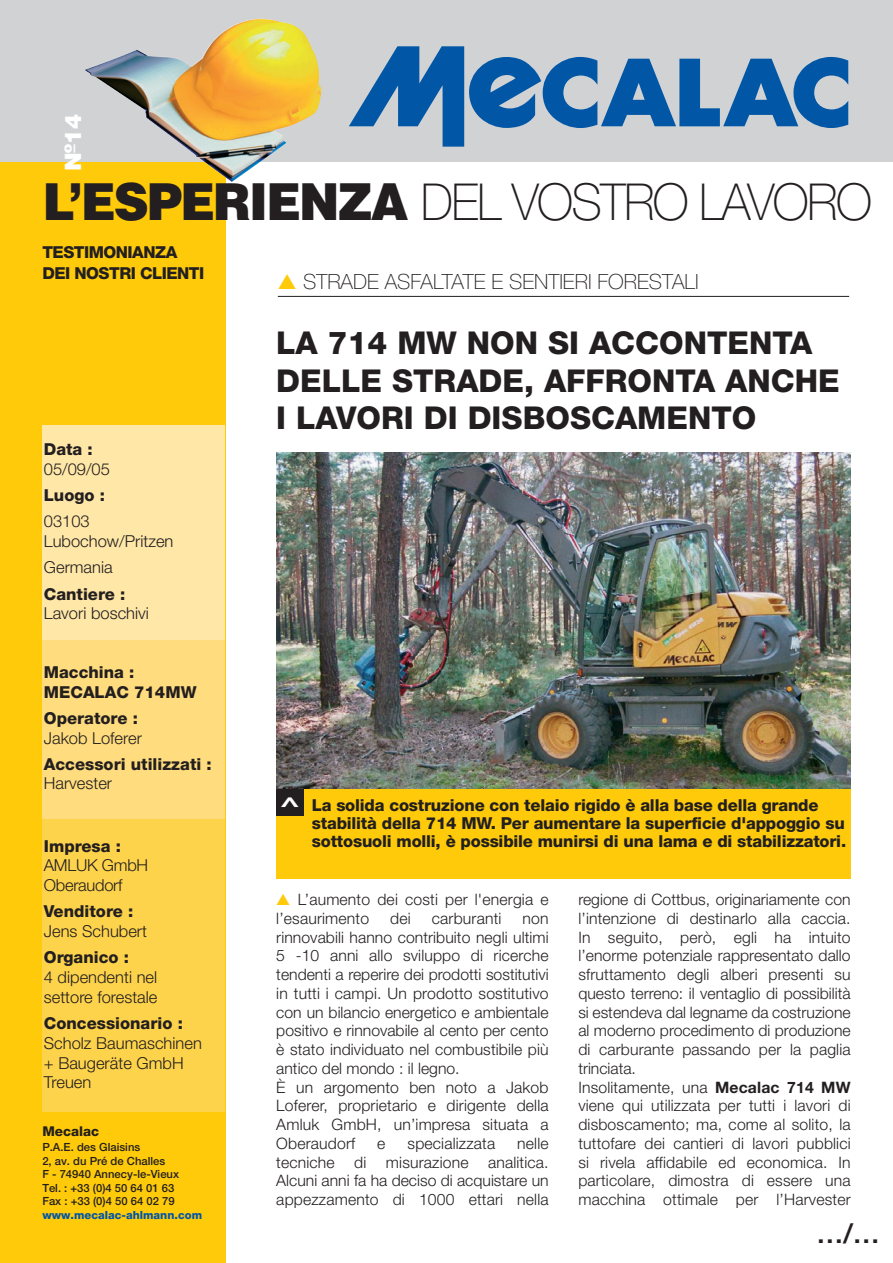
<style>
.page{position:relative;width:893px;height:1263px;background:#fff}
.page>*{position:absolute;margin:0;border:0;box-sizing:border-box;transform-origin:0 0}
.t1{font:100 51px "Helvetica Neue";letter-spacing:-.03em;color:#231f20;scale:.95 1}
.t2{font:800 31.5px/37.5px "Helvetica Neue";color:#231f20}
.t3{font:900 31.5px "Helvetica";color:#fff;scale:.6 1}
.t4{font:500 27px "Helvetica Neue";color:#231f20}
.t5{font:900 22.5px "Helvetica";color:#fff}
.t6{font:100 21px "Helvetica Neue";color:#231f20}
.t7{font:800 16.5px/18px "Helvetica Neue";letter-spacing:-.01em;color:#231f20}
.t8{font:300 16.5px/19.8px "Helvetica Neue";color:#231f20}
.t9{font:800 16.5px/21px "Helvetica Neue";letter-spacing:-.03em;color:#231f20}
.t10{font:300 15.75px/18.8px "Helvetica Neue";letter-spacing:.01em;color:#231f20}
.t11{font:800 13.5px "Helvetica Neue";color:#231f20}
.t12{font:500 11.25px/13.5px "Helvetica Neue";color:#231f20}
.t13{font:800 11.25px "Helvetica Neue";color:#0155a5}
.s1{font-family:"Helvetica";font-weight:900}
.s2{color:#feca0a}
.s3{font-weight:700}
</style>
<div class="page">
<div style="left:0;top:0;width:225px;height:1263px;background:#feca0a"></div>
<div style="left:0;top:0;width:892px;height:162px;background:#d1d2d4"></div>
<div style="left:42px;top:425px;width:183px;height:216px;background:#ffe7a7"></div>
<div style="left:42px;top:640px;width:183px;height:179px;background:#ffdc7e"></div>
<hr style="left:278px;top:296px;width:571px;height:1px;background:#231f20">
<div style="left:42px;top:819px;width:183px;height:293px;background:#fed34c"></div>
<img style="left:85px;top:18px;width:236px;height:164px">
<svg style="left:349px;top:46px;width:499px;height:101px"></svg>
<img style="left:276px;top:452px;width:574px;height:337px">
<div style="left:276px;top:789px;width:574px;height:90px;background:#feca0a"></div>
<div style="left:276px;top:789px;width:28px;height:26px;background:#231f20"></div>
<h3 class="t5" style="left:65px;top:171px;width:59px;rotate:-90deg">Nº14</h3>
<h1 class="t1" style="left:42px;top:183px;width:875px"><span class="s1">L’ESPERIENZA</span> DEL VOSTRO LAVORO</h1>
<p class="t9" style="left:42px;top:244px;width:163px">TESTIMONIANZA<br>DEI NOSTRI CLIENTI</p>
<p class="t7" style="left:44px;top:442px;width:50px">Data :</p>
<p class="t8" style="left:44px;top:461px;width:68px">05/09/05</p>
<p class="t7" style="left:44px;top:488px;width:63px">Luogo :</p>
<p class="t8" style="left:44px;top:513px;width:131px">03103<br>Lubochow/Pritzen</p>
<p class="t8" style="left:44px;top:559px;width:70px">Germania</p>
<p class="t7" style="left:44px;top:586px;width:83px">Cantiere :</p>
<p class="t8" style="left:44px;top:605px;width:107px">Lavori boschivi</p>
<p class="t7" style="left:44px;top:663px;width:154px;line-height:19.8px">Macchina :<br>MECALAC 714MW</p>
<p class="t7" style="left:44px;top:710px;width:96px">Operatore :</p>
<p class="t8" style="left:44px;top:729px;width:100px">Jakob Loferer</p>
<p class="t7" style="left:44px;top:756px;width:169px">Accessori utilizzati :</p>
<p class="t8" style="left:44px;top:775px;width:70px">Harvester</p>
<p class="t7" style="left:44px;top:838px;width:79px">Impresa :</p>
<p class="t8" style="left:44px;top:857px;width:106px">AMLUK GmbH<br>Oberaudorf</p>
<p class="t7" style="left:44px;top:904px;width:91px">Venditore :</p>
<p class="t8" style="left:44px;top:923px;width:105px">Jens Schubert</p>
<p class="t7" style="left:44px;top:950px;width:87px">Organico :</p>
<p class="t8" style="left:44px;top:969px;width:115px">4 dipendenti nel settore forestale</p>
<p class="t7" style="left:44px;top:1016px;width:141px">Concessionario :</p>
<p class="t8" style="left:44px;top:1035px;width:160px">Scholz Baumaschinen + Baugeräte GmbH<br>Treuen</p>
<p class="t11" style="left:42px;top:1127px;width:58px">Mecalac</p>
<p class="t12" style="left:42px;top:1141px;width:138px">P.A.E. des Glaisins<br>2, av. du Pré de Challes<br>F - 74940 Annecy-le-Vieux<br>Tel. : +33 (0)4 50 64 01 63<br>Fax : +33 (0)4 50 64 02 79</p>
<p class="t13" style="left:42px;top:1211px;width:161px">www.mecalac-ahlmann.com</p>
<h3 class="t6" style="left:278px;top:274px;width:422px"><span class="s2">▲</span> STRADE ASFALTATE E SENTIERI FORESTALI</h3>
<h2 class="t2" style="left:276px;top:327px;width:565px">LA 714 MW NON SI ACCONTENTA<br>DELLE STRADE, AFFRONTA ANCHE<br>I LAVORI DI DISBOSCAMENTO</h2>
<h2 class="t3" style="left:304px;top:796px;width:22px;rotate:90deg">&lt;</h2>
<p class="t7" style="left:312px;top:798px;width:536px">La solida costruzione con telaio rigido è alla base della grande stabilità della 714 MW. Per aumentare la superficie d'appoggio su sottosuoli molli, è possibile munirsi di una lama e di stabilizzatori.</p>
<p class="t10" style="left:276px;top:892px;width:274px"><span class="s2">▲</span> L’aumento dei costi per l'energia e l’esaurimento</p>
<p class="t10" style="left:390px;top:910px;width:22px">dei</p>
<p class="t10" style="left:432px;top:910px;width:71px">carburanti</p>
<p class="t10" style="left:276px;top:910px;width:274px;text-indent:246px">non rinnovabili hanno contribuito negli ultimi 5 -10 anni allo sviluppo di ricerche tendenti a reperire dei prodotti sostitutivi in tutti i campi. Un prodotto sostitutivo con un bilancio energetico e ambientale positivo e rinnovabile al cento per cento è stato individuato nel combustibile più antico del mondo : il legno.<br>È un argomento ben noto a Jakob Loferer, proprietario e dirigente della Amluk GmbH, un’impresa situata a Oberaudorf</p>
<p class="t10" style="left:276px;top:1135px;width:274px;text-align:justify;text-indent:241px">nelle tecniche di misurazione analitica.<br>Alcuni anni fa ha deciso di acquistare un appezzamento di 1000 ettari nella</p>
<p class="t10" style="left:377px;top:1135px;width:10px">e</p>
<p class="t10" style="left:407px;top:1135px;width:89px">specializzata</p>
<p class="t10" style="left:578px;top:892px;width:274px">regione di Cottbus, originariamente con l’intenzione di destinarlo alla caccia.<br>In seguito, però, egli ha intuito l’enorme potenziale rappresentato dallo sfruttamento degli alberi presenti su questo terreno: il ventaglio di possibilità si estendeva dal legname da costruzione al moderno procedimento di produzione di carburante passando per la paglia trinciata.<br>Insolitamente, una <span class="s3">Mecalac 714 MW </span>viene qui utilizzata per tutti i lavori di disboscamento; ma, come al solito, la tuttofare dei cantieri di lavori pubblici si rivela affidabile ed economica. In particolare, dimostra di essere una macchina ottimale per l’Harvester</p>
<h3 class="t4" style="left:816px;top:1224px;width:65px">…/…</h3>
</div>
